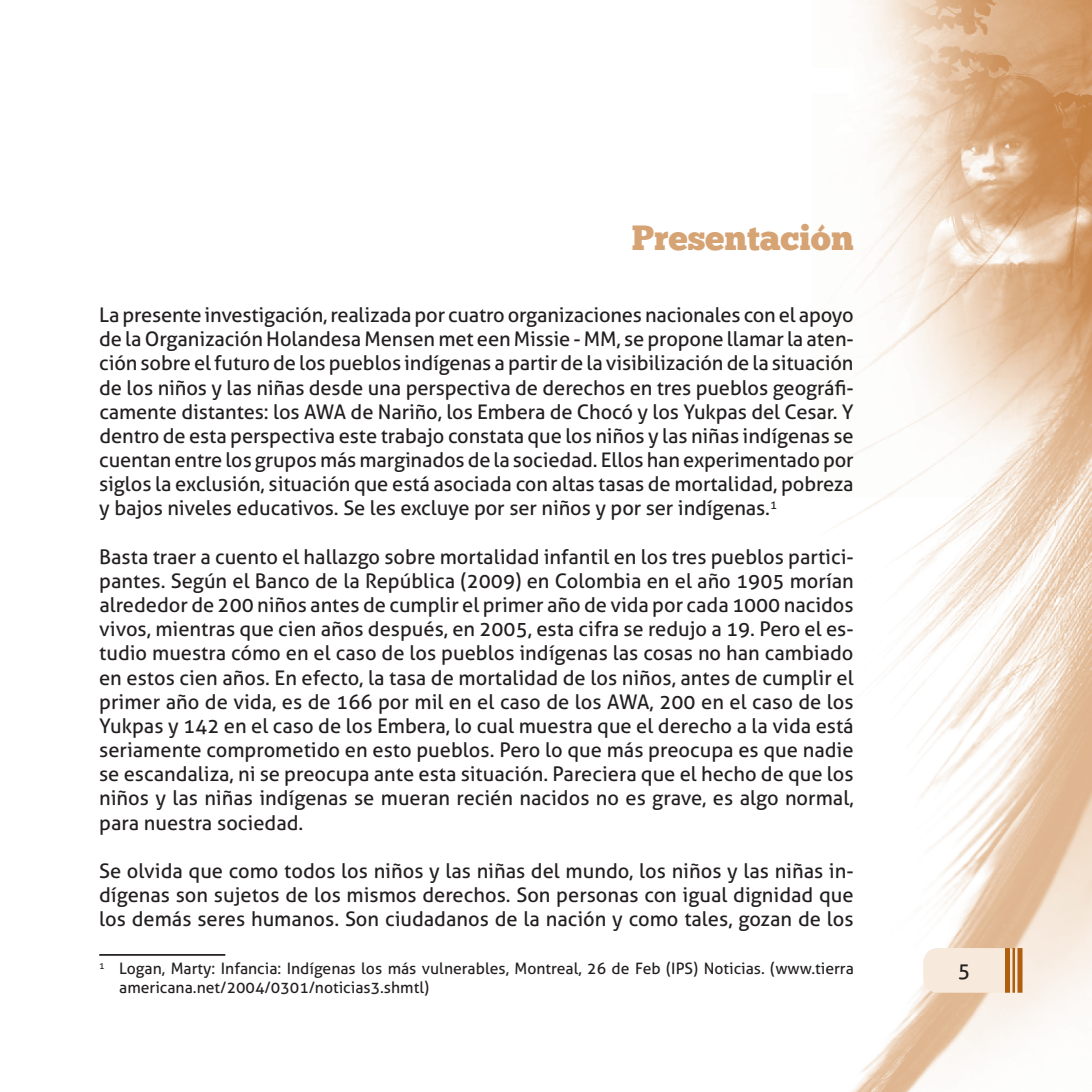
<style>
.page{position:relative;width:1092px;height:1092px;background:#fff}
.page>*{position:absolute;margin:0;border:0;box-sizing:border-box;transform-origin:0 0}
.t1{font:35px "Chunk Five";color:#d6a374}
.t2{font:21px "Aller";color:#231f20}
.t3{font:20.12px/24.2px "Aller";color:#231f20;text-align:justify}
.t4{font:15.75px/18.9px "Aller";color:#231f20}
</style>
<div class="page">
<img style="left:99px;top:0;width:992px;height:1091px">
<div style="left:923px;top:947px;width:99px;height:45px;background:#f7e9db;border-radius:15px"></div>
<div style="left:1004px;top:947px;width:5px;height:45px;background:#b05f0f"></div>
<hr style="left:1012px;top:947px;width:2px;height:45px;background:#b05f0f">
<div style="left:1017px;top:947px;width:5px;height:45px;background:#b05f0f"></div>
<hr style="left:99px;top:953px;width:126px;height:2px;background:#231f20">
<div style="left:284px;top:68px;width:569px;height:25px;background:#fff"></div>
<h1 class="t1" style="left:631px;top:216px;width:223px">Presentación</h1>
<p class="t3" style="left:99px;top:303px;width:756px">La presente investigación, realizada por cuatro organizaciones nacionales con el apoyo de la Organización Holandesa Mensen met een Missie - MM, se propone llamar la aten&shy;ción sobre el futuro de los pueblos indígenas a partir de la visibilización de la situación de los niños y las niñas desde una perspectiva de derechos en tres pueblos geográfi&shy;camente distantes: los AWA de Nariño, los Embera de Chocó y los Yukpas del Cesar. Y dentro de esta perspectiva este trabajo constata que los niños y las niñas indígenas se cuentan entre los grupos más marginados de la sociedad. Ellos han experimentado por siglos la exclusión, situación que está asociada con altas tasas de mortalidad, pobreza y bajos niveles educativos. Se les excluye por ser niños y por ser indígenas.<sup>1</sup></p>
<p class="t3" style="left:99px;top:544px;width:756px">Basta traer a cuento el hallazgo sobre mortalidad infantil en los tres pueblos partici&shy;pantes. Según el Banco de la República (2009) en Colombia en el año 1905 morían alrededor de 200 niños antes de cumplir el primer año de vida por cada 1000 nacidos vivos, mientras que cien años después, en 2005, esta cifra se redujo a 19. Pero el es&shy;tudio muestra cómo en el caso de los pueblos indígenas las cosas no han cambiado en estos cien años. En efecto, la tasa de mortalidad de los niños, antes de cumplir el primer año de vida, es de 166 por mil en el caso de los AWA, 200 en el caso de los Yukpas y 142 en el caso de los Embera, lo cual muestra que el derecho a la vida está seriamente comprometido en esto pueblos. Pero lo que más preocupa es que nadie se escandaliza, ni se preocupa ante esta situación. Pareciera que el hecho de que los niños y las niñas indígenas se mueran recién nacidos no es grave, es algo normal, para nuestra sociedad.</p>
<p class="t3" style="left:99px;top:858px;width:756px">Se olvida que como todos los niños y las niñas del mundo, los niños y las niñas in&shy;dígenas son sujetos de los mismos derechos. Son personas con igual dignidad que los demás seres humanos. Son ciudadanos de la nación y como tales, gozan de los</p>
<p class="t4" style="left:119px;top:958px;width:736px;text-indent:-20px"><sup>1</sup> Logan, Marty: Infancia: Indígenas los más vulnerables, Montreal, 26 de Feb (IPS) Noticias. (www.tierra americana.net/2004/0301/noticias3.shmtl)</p>
<p class="t2" style="left:957px;top:957px;width:14px">5</p>
</div>
